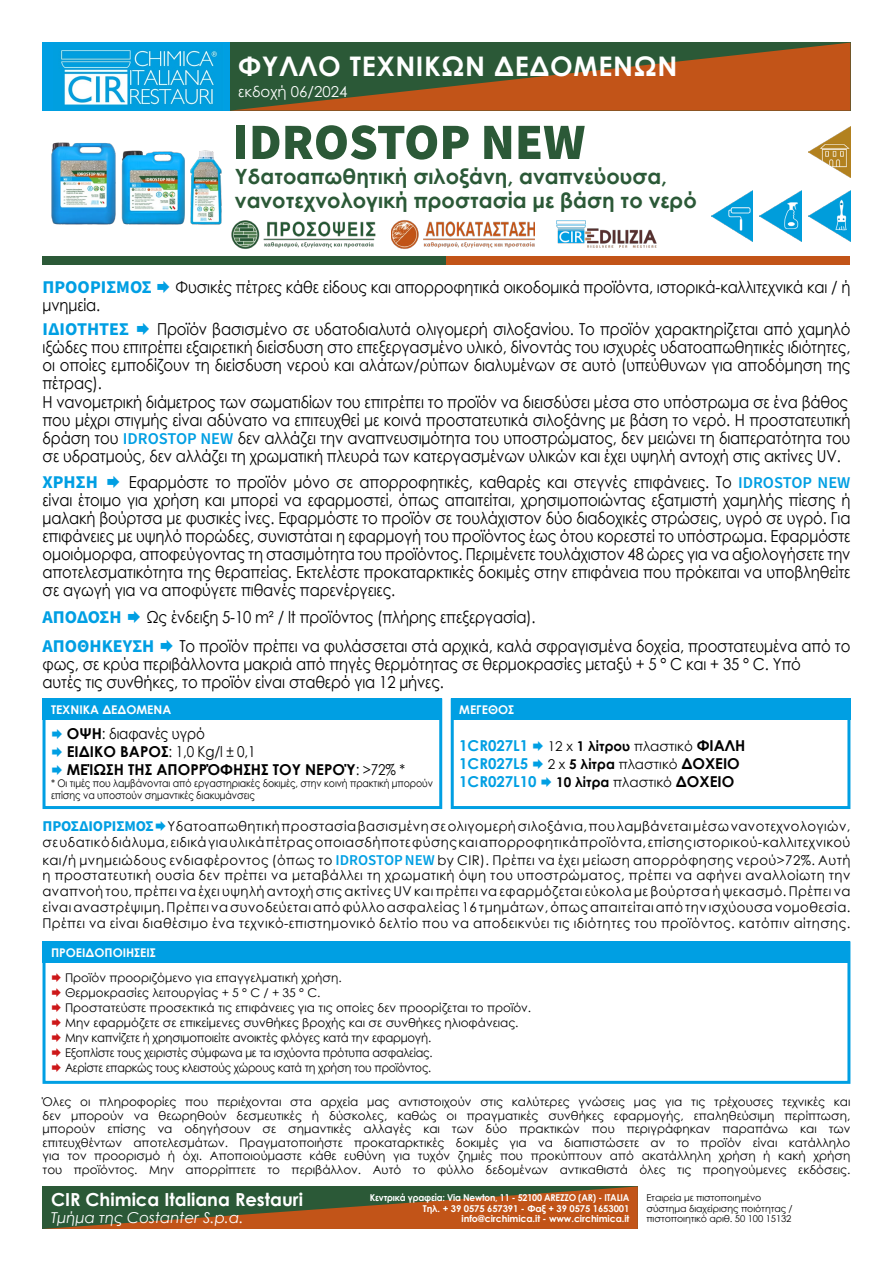
<style>
.page{position:relative;width:893px;height:1263px;background:#fff}
.page>*{position:absolute;margin:0;border:0;box-sizing:border-box;transform-origin:0 0}
.t1{font:900 51px "Source Sans Pro";color:#2b5937}
.t2{font:700 27px "Century Gothic";letter-spacing:.025em;color:#fff}
.t3{font:700 21px/24px "Century Gothic";color:#2b5937}
.t4{font:700 18px "Source Sans Pro";color:#009fe3}
.t5{font:700 18px "Century Gothic";color:#fff}
.t6{font:16.5px/18px "Century Gothic";letter-spacing:-.01em;color:#000;text-align:justify;scale:.9 1}
.t7{font:15px "Century Gothic";letter-spacing:-.01em;color:#000;scale:.9 1}
.t8{font:700 15px "Century Gothic";color:#000}
.t9{font:700 15px "Century Gothic";color:#009fe3}
.t10{font:italic 15px "Century Gothic";color:#fff}
.t11{font:15px "Century Gothic";color:#fff}
.t12{font:13.5px/15.8px "Century Gothic";letter-spacing:.03em;color:#000}
.t13{font:13.5px "Century Gothic";color:#000}
.t14{font:12px/13.5px "Century Gothic";color:#000;text-align:justify}
.t15{font:12px "Century Gothic";letter-spacing:-.02em;color:#000;scale:.93 1}
.t16{font:12px "Century Gothic";letter-spacing:-.02em;color:#000}
.t17{font:12px "Century Gothic";letter-spacing:-.02em;color:#000;scale:.92 1}
.t18{font:700 12px "Century Gothic";color:#fff}
.t19{font:10.5px/12px "Century Gothic";letter-spacing:-.01em;color:#000;scale:.9 1}
.t20{font:9.45px "Century Gothic";letter-spacing:-.01em;color:#000}
.t21{font:700 9.45px "Century Gothic";letter-spacing:-.01em;color:#fff}
.t22{font:700 9.45px "Century Gothic";letter-spacing:-.01em;color:#fff;scale:.94 1}
.s1{font-family:"Source Sans Pro";font-weight:600;color:#009fe3}
.s2{font-weight:700}
.s3{font-weight:400}
.s4{font-weight:700;font-size:15px}
.s5{font-family:"Source Sans Pro";font-weight:700;font-size:15px;color:#009fe3}
.s6{font-family:"Source Sans Pro";font-weight:600;font-size:15px;color:#009fe3}
</style>
<div class="page">
<img style="left:51px;top:142px;width:171px;height:83px">
<img style="left:232px;top:220px;width:143px;height:29px">
<div style="left:43px;top:256px;width:807px;height:9px;background:#2b5937"></div>
<div style="left:43px;top:698px;width:399px;height:111px;border:3px solid #009fe3"></div>
<div style="left:43px;top:698px;width:399px;height:22px;background:#009fe3"></div>
<div style="left:451px;top:698px;width:399px;height:111px;border:3px solid #009fe3"></div>
<div style="left:451px;top:698px;width:399px;height:22px;background:#009fe3"></div>
<div style="left:43px;top:941px;width:807px;height:143px;border:3px solid #009fe3"></div>
<div style="left:43px;top:941px;width:807px;height:22px;background:#009fe3"></div>
<div style="left:43px;top:43px;width:187px;height:68px;background:#009fe3"></div>
<img style="left:60px;top:50px;width:158px;height:56px">
<svg style="left:230px;top:43px;width:620px;height:68px;background:#755627"></svg>
<img style="left:391px;top:220px;width:144px;height:29px">
<div style="left:446px;top:256px;width:404px;height:9px;background:#c25418"></div>
<img style="left:809px;top:127px;width:41px;height:51px">
<img style="left:556px;top:220px;width:101px;height:28px">
<img style="left:760px;top:190px;width:41px;height:51px">
<img style="left:809px;top:190px;width:41px;height:51px">
<img style="left:711px;top:190px;width:42px;height:51px">
<svg style="left:43px;top:1186px;width:595px;height:43px;background:#755627"></svg>
<p class="t2" style="left:238px;top:46px;width:441px">ΦΥΛΛΟ ΤΕΧΝΙΚΩΝ ΔΕΔΟΜΕΝΩΝ</p>
<p class="t11" style="left:238px;top:81px;width:111px">εκδοχή 06/2024</p>
<p class="t1" style="left:233px;top:107px;width:354px">IDROSTOP NEW</p>
<p class="t3" style="left:235px;top:164px;width:463px">Υδατοαπωθητική σιλοξάνη, αναπνεύουσα, νανοτεχνολογική προστασία με βάση το νερό</p>
<p class="t4" style="left:43px;top:274px;width:111px">ΠΡΟΟΡΙΣΜΟΣ</p>
<p class="t6" style="left:175px;top:277px;width:751px">Φυσικές πέτρες κάθε είδους και απορροφητικά οικοδομικά προϊόντα, ιστορικά-καλλιτεχνικά και / ή</p>
<p class="t6" style="left:43px;top:295px;width:66px">μνημεία.</p>
<p class="t4" style="left:43px;top:317px;width:88px">ΙΔΙΟΤΗΤΕΣ</p>
<p class="t6" style="left:43px;top:320px;width:899px;text-indent:115px">Προϊόν βασισμένο σε υδατοδιαλυτά ολιγομερή σιλοξανίου. Το προϊόν χαρακτηρίζεται από χαμηλό ιξώδες που επιτρέπει εξαιρετική διείσδυση στο επεξεργασμένο υλικό, δίνοντάς του ισχυρές υδατοαπωθητικές ιδιότητες, οι οποίες εμποδίζουν τη διείσδυση νερού και αλάτων/ρύπων διαλυμένων σε αυτό (υπεύθυνων για αποδόμηση της πέτρας).</p>
<p class="t6" style="left:43px;top:393px;width:897px">Η νανομετρική διάμετρος των σωματιδίων του επιτρέπει το προϊόν να διεισδύσει μέσα στο υπόστρωμα σε ένα βάθος</p>
<p class="t6" style="left:43px;top:411px;width:899px">που μέχρι στιγμής είναι αδύνατο να επιτευχθεί με κοινά προστατευτικά σιλοξάνης με βάση το νερό. Η προστατευτική δράση του <span class="s1">IDROSTOP NEW</span> δεν αλλάζει την αναπνευσιμότητα του υποστρώματος, δεν μειώνει τη διαπερατότητα του σε υδρατμούς, δεν αλλάζει τη χρωματική πλευρά των κατεργασμένων υλικών και έχει υψηλή αντοχή στις ακτίνες UV.</p>
<p class="t4" style="left:43px;top:470px;width:57px">ΧΡΗΣΗ</p>
<p class="t6" style="left:43px;top:473px;width:899px;text-indent:86px">Εφαρμόστε το προϊόν μόνο σε απορροφητικές, καθαρές και στεγνές επιφάνειες. Το <span class="s1">IDROSTOP NEW </span>είναι έτοιμο για χρήση και μπορεί να εφαρμοστεί, όπως απαιτείται, χρησιμοποιώντας εξατμιστή χαμηλής πίεσης ή μαλακή βούρτσα με φυσικές ίνες. Εφαρμόστε το προϊόν σε τουλάχιστον δύο διαδοχικές στρώσεις, υγρό σε υγρό. Για επιφάνειες με υψηλό πορώδες, συνιστάται η εφαρμογή του προϊόντος έως ότου κορεστεί το υπόστρωμα. Εφαρμόστε ομοιόμορφα, αποφεύγοντας τη στασιμότητα του προϊόντος. Περιμένετε τουλάχιστον 48 ώρες για να αξιολογήσετε την αποτελεσματικότητα της θεραπείας. Εκτελέστε προκαταρκτικές δοκιμές στην επιφάνεια που πρόκειται να υποβληθείτε σε αγωγή για να αποφύγετε πιθανές παρενέργειες.</p>
<p class="t4" style="left:43px;top:605px;width:81px">ΑΠΟΔΟΣΗ</p>
<p class="t6" style="left:146px;top:608px;width:434px">Ως ένδειξη 5-10 m² / lt προϊόντος (πλήρης επεξεργασία).</p>
<p class="t6" style="left:43px;top:637px;width:899px;text-indent:137px">Το προϊόν πρέπει να φυλάσσεται στά αρχικά, καλά σφραγισμένα δοχεία, προστατευμένα από το φως, σε κρύα περιβάλλοντα μακριά από πηγές θερμότητας σε θερμοκρασίες μεταξύ + 5 ° C και + 35 ° C. Υπό</p>
<p class="t6" style="left:43px;top:673px;width:448px">αυτές τις συνθήκες, το προϊόν είναι σταθερό για 12 μήνες.</p>
<p class="t4" style="left:43px;top:634px;width:113px">ΑΠΟΘΗΚΕΥΣΗ</p>
<p class="t18" style="left:51px;top:700px;width:122px">ΤΕΧΝΙΚΑ ΔΕΔΟΜΕΝΑ</p>
<p class="t7" style="left:67px;top:723px;width:155px"><span class="s2">ΟΨΗ</span>: διαφανές υγρό</p>
<p class="t7" style="left:67px;top:741px;width:211px"><span class="s2">ΕΙΔΙΚΟ ΒΑΡΟΣ</span>: 1,0 Kg/l ± 0,1</p>
<p class="t8" style="left:67px;top:759px;width:340px">ΜΕΊΩΣΗ ΤΗΣ ΑΠΟΡΡΌΦΗΣΗΣ ΤΟΥ ΝΕΡΟΎ<span class="s3">: &gt;72% *</span></p>
<p class="t19" style="left:51px;top:777px;width:426px">* Οι τιμές που λαμβάνονται από εργαστηριακές δοκιμές, στην κοινή πρακτική μπορούν επίσης να υποστούν σημαντικές διακυμάνσεις</p>
<p class="t18" style="left:459px;top:700px;width:57px">ΜΕΓΕΘΟΣ</p>
<p class="t9" style="left:459px;top:735px;width:70px">1CR027L1</p>
<p class="t13" style="left:548px;top:737px;width:199px">12 x <span class="s2">1 λίτρου</span> πλαστικό <span class="s4">ΦΙΑΛΗ</span></p>
<p class="t9" style="left:459px;top:753px;width:70px">1CR027L5</p>
<p class="t13" style="left:548px;top:755px;width:194px">2 x <span class="s2">5 λίτρα</span> πλαστικό <span class="s4">ΔΟΧΕΙΟ</span></p>
<p class="t9" style="left:459px;top:771px;width:79px">1CR027L10</p>
<p class="t13" style="left:556px;top:773px;width:180px"><span class="s2">10 λίτρα</span> πλαστικό <span class="s4">ΔΟΧΕΙΟ</span></p>
<p class="t12" style="left:43px;top:818px;width:809px"><span class="s5">ΠΡΟΣΔΙΟΡΙΣΜΟΣ</span> Υδατοαπωθητική προστασία βασισμένη σε ολιγομερή σιλοξάνια, που λαμβάνεται μέσω νανοτεχνολογιών, σε υδατικό διάλυμα, ειδικά για υλικά πέτρας οποιασδήποτε φύσης και απορροφητικά προϊόντα, επίσης ιστορικού-καλλιτεχνικού</p>
<p class="t12" style="left:43px;top:851px;width:809px;text-align:justify">και/ή μνημειώδους ενδιαφέροντος (όπως το <span class="s6">IDROSTOP NEW</span> by CIR). Πρέπει να έχει μείωση απορρόφησης νερού&gt;72%. Αυτή η προστατευτική ουσία δεν πρέπει να μεταβάλλει τη χρωματική όψη του υποστρώματος, πρέπει να αφήνει αναλλοίωτη την αναπνοή του, πρέπει να έχει υψηλή αντοχή στις ακτίνες UV και πρέπει να εφαρμόζεται εύκολα με βούρτσα ή ψεκασμό. Πρέπει να είναι αναστρέψιμη. Πρέπει να συνοδεύεται από φύλλο ασφαλείας 16 τμημάτων, όπως απαιτείται από την ισχύουσα νομοθεσία.<br>Πρέπει να είναι διαθέσιμο ένα τεχνικό-επιστημονικό δελτίο που να αποδεικνύει τις ιδιότητες του προϊόντος. κατόπιν αίτησης.</p>
<p class="t18" style="left:51px;top:943px;width:106px">ΠΡΟΕΙΔΟΠΟΙΗΣΕΙΣ</p>
<p class="t14" style="left:65px;top:970px;width:278px">Προϊόν προοριζόμενο για επαγγελματική χρήση.</p>
<p class="t14" style="left:65px;top:985px;width:257px">Θερμοκρασίες λειτουργίας + 5 ° C / + 35 ° C.</p>
<p class="t14" style="left:65px;top:1000px;width:468px">Προστατεύστε προσεκτικά τις επιφάνειες για τις οποίες δεν προορίζεται το προϊόν.</p>
<p class="t14" style="left:65px;top:1015px;width:455px">Μην εφαρμόζετε σε επικείμενες συνθήκες βροχής και σε συνθήκες ηλιοφάνειας.</p>
<p class="t16" style="left:65px;top:1029px;width:368px">Μην καπνίζετε ή χρησιμοποιείτε ανοικτές φλόγες κατά την εφαρμογή.</p>
<p class="t15" style="left:65px;top:1044px;width:397px">Εξοπλίστε τους χειριστές σύμφωνα με τα ισχύοντα πρότυπα ασφαλείας.</p>
<p class="t17" style="left:65px;top:1059px;width:399px">Αερίστε επαρκώς τους κλειστούς χώρους κατά τη χρήση του προϊόντος.</p>
<p class="t14" style="left:43px;top:1095px;width:809px">Όλες οι πληροφορίες που περιέχονται στα αρχεία μας αντιστοιχούν στις καλύτερες γνώσεις μας για τις τρέχουσες τεχνικές και δεν μπορούν να θεωρηθούν δεσμευτικές ή δύσκολες, καθώς οι πραγματικές συνθήκες εφαρμογής, επαληθεύσιμη περίπτωση, μπορούν επίσης να οδηγήσουν σε σημαντικές αλλαγές και των δύο πρακτικών που περιγράφηκαν παραπάνω και των επιτευχθέντων αποτελεσμάτων. Πραγματοποιήστε προκαταρκτικές δοκιμές για να διαπιστώσετε αν το προϊόν είναι κατάλληλο για τον προορισμό ή όχι. Αποποιούμαστε κάθε ευθύνη για τυχόν ζημιές που προκύπτουν από ακατάλληλη χρήση ή κακή χρήση του προϊόντος. Μην απορρίπτετε το περιβάλλον. Αυτό το φύλλο δεδομένων αντικαθιστά όλες τις προηγούμενες εκδόσεις.</p>
<p class="t5" style="left:51px;top:1186px;width:253px">CIR Chimica Italiana Restauri</p>
<p class="t10" style="left:51px;top:1207px;width:194px">Τμήμα της Costanter S.p.a.</p>
<p class="t22" style="left:370px;top:1190px;width:278px">Κεντρικά γραφεία: Via Newton, 11 - 52100 AREZZO (AR) - ITALIA</p>
<p class="t21" style="left:423px;top:1201px;width:208px">Τηλ. + 39 0575 657391 - Φαξ + 39 0575 1653001</p>
<p class="t21" style="left:462px;top:1211px;width:169px">info@circhimica.it - www.circhimica.it</p>
<p class="t20" style="left:646px;top:1191px;width:116px">Εταιρεία με πιστοποιημένο</p>
<p class="t20" style="left:646px;top:1201px;width:148px">σύστημα διαχείρισης ποιότητας /</p>
<p class="t20" style="left:646px;top:1212px;width:147px">πιστοποιητικό αριθ. 50 100 15132</p>
</div>
